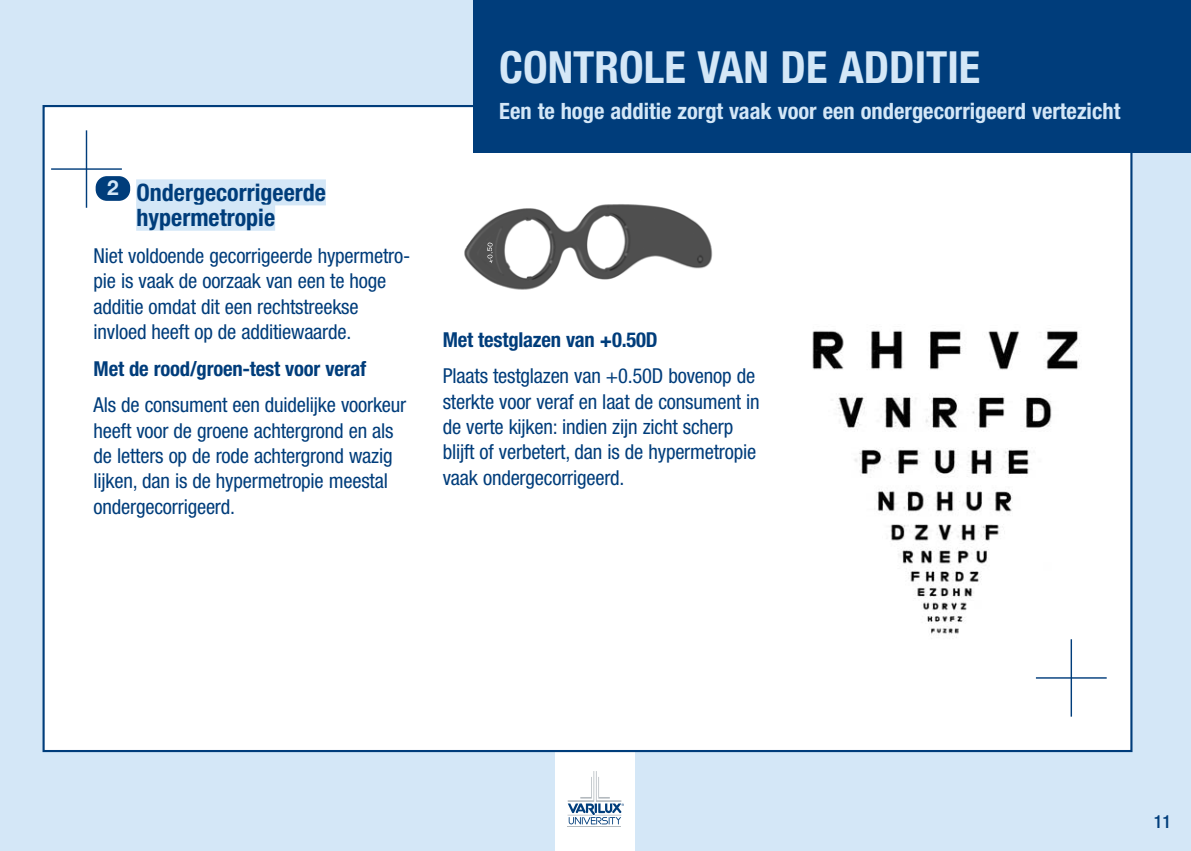
<style>
.page{position:relative;width:1191px;height:851px;background:#fff}
.page>*{position:absolute;margin:0;border:0;box-sizing:border-box;transform-origin:0 0}
.t1{font:700 condensed 44.4px "Helvetica Neue";color:#d4e7f7}
.t2{font:700 condensed 24px/25.4px "Helvetica Neue";color:#003d7b}
.t3{font:700 condensed 22.4px "Helvetica Neue";color:#d4e7f7}
.t4{font:700 20.8px "Helvetica Neue";color:#d4e7f7}
.t5{font:condensed 20.6px/25.4px "Helvetica Neue";letter-spacing:-.01em;color:#003d7b}
.t6{font:700 condensed 20.6px "Helvetica Neue";letter-spacing:-.01em;color:#003d7b}
.t7{font:500 condensed 18px "Helvetica Neue";color:#003d7b}
</style>
<div class="page">
<div style="left:0;top:0;width:1190px;height:850px;background:#d4e7f7"></div>
<div style="left:556px;top:752px;width:79px;height:98px;background:#fff"></div>
<hr style="left:567px;top:825px;width:54px;height:1px;background:#b4babf">
<svg style="left:567px;top:771px;width:57px;height:53px"></svg>
<div style="left:44px;top:106px;width:1087px;height:645px;background:#fff"></div>
<div style="left:136px;top:179px;width:190px;height:26px;background:#d4e7f7"></div>
<div style="left:136px;top:205px;width:139px;height:26px;background:#d4e7f7"></div>
<div style="left:96px;top:176px;width:34px;height:25px;background:#003d7b;border-radius:11px"></div>
<div style="left:472px;top:0;width:718px;height:153px;background:#003d7b"></div>
<hr style="left:86px;top:130px;width:1px;height:78px;background:#003d7b">
<hr style="left:51px;top:168px;width:71px;height:2px;background:#003d7b">
<img style="left:812px;top:330px;width:268px;height:304px">
<hr style="left:1070px;top:639px;width:2px;height:77px;background:#003d7b">
<hr style="left:1036px;top:677px;width:70px;height:1px;background:#003d7b">
<img style="left:464px;top:204px;width:249px;height:86px">
<img style="left:487px;top:242px;width:6px;height:21px">
<p class="t4" style="left:107px;top:180px;width:13px">2</p>
<p class="t2" style="left:137px;top:182px;width:191px">Ondergecorrigeerde hypermetropie</p>
<p class="t5" style="left:94px;top:244px;width:318px">Niet voldoende gecorrigeerde hypermetro&shy;pie is vaak de oorzaak van een te hoge additie omdat dit een rechtstreekse invloed heeft op de additiewaarde.</p>
<p class="t6" style="left:94px;top:361px;width:274px">Met de rood/groen-test voor veraf</p>
<p class="t5" style="left:94px;top:394px;width:314px">Als de consument een duidelijke voorkeur heeft voor de groene achtergrond en als de letters op de rode achtergrond wazig lijken, dan is de hypermetropie meestal ondergecorrigeerd.</p>
<h1 class="t1" style="left:499px;top:52px;width:482px">CONTROLE VAN DE ADDITIE</h1>
<p class="t3" style="left:499px;top:103px;width:622px">Een te hoge additie zorgt vaak voor een ondergecorrigeerd vertezicht</p>
<p class="t6" style="left:443px;top:332px;width:216px">Met testglazen van +0.50D</p>
<p class="t5" style="left:443px;top:365px;width:318px">Plaats testglazen van +0.50D bovenop de sterkte voor veraf en laat de consument in de verte kijken: indien zijn zicht scherp blijft of verbetert, dan is de hypermetropie vaak ondergecorrigeerd.</p>
<p class="t7" style="left:1154px;top:814px;width:19px">11</p>
</div>
